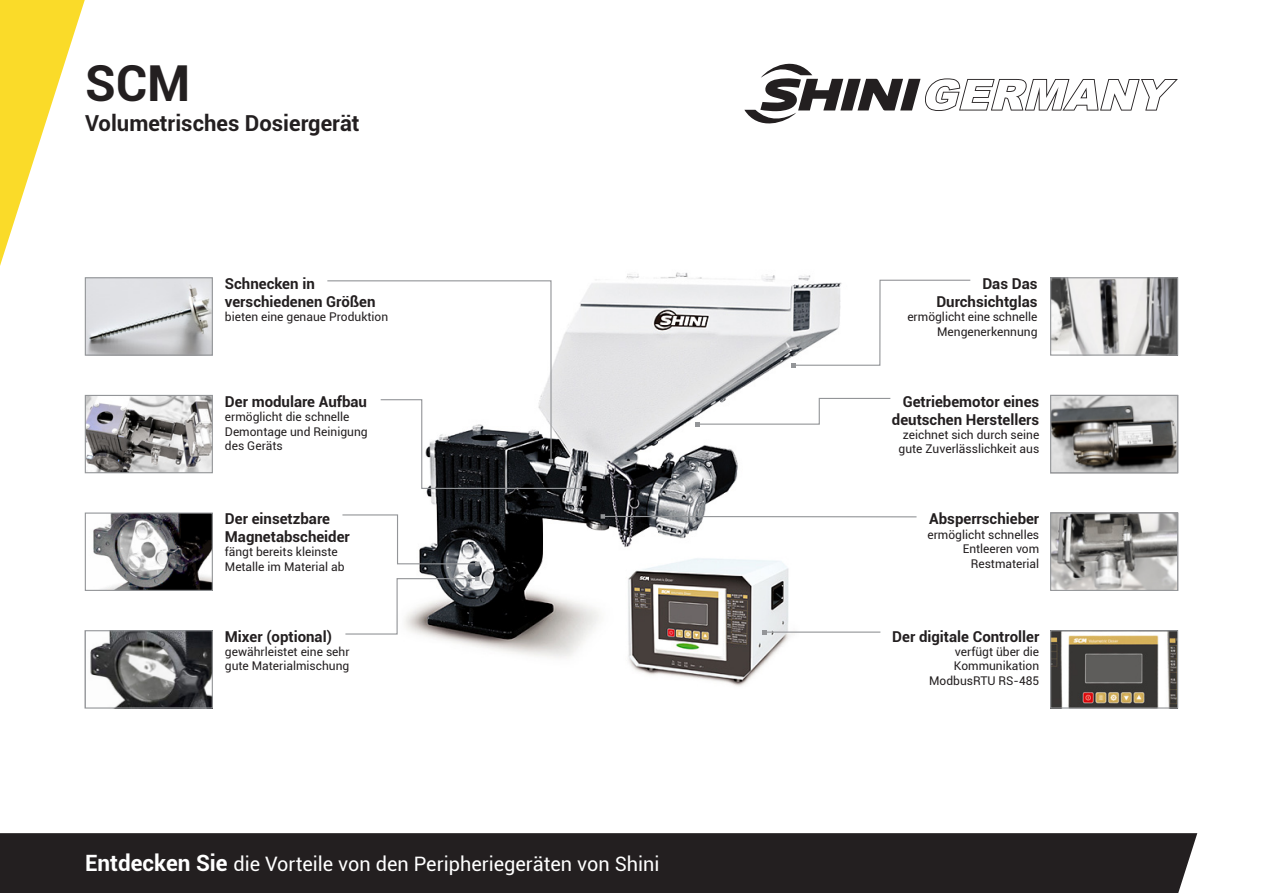
<style>
.page{position:relative;width:1263px;height:893px;background:#fff}
.page>*{position:absolute;margin:0;border:0;box-sizing:border-box;transform-origin:0 0}
.t1{font:700 49.65px "Roboto";color:#231f20}
.t2{font:700 22.05px "Roboto";color:#231f20}
.t3{font:19.95px "Roboto";color:#fff}
.t4{font:700 15px/18px "Roboto";color:#231f20}
.t5{font:12px/14.4px "Roboto";color:#231f20;text-align:right}
.s1{font-weight:700;font-size:22.5px}
</style>
<div class="page">
<div style="left:0;top:833px;width:1197px;height:60px;background:#231f20"></div>
<svg style="left:0;top:0;width:85px;height:266px"></svg>
<svg style="left:744px;top:63px;width:434px;height:61px"></svg>
<img style="left:419px;top:272px;width:450px;height:414px">
<svg style="left:791px;top:279px;width:180px;height:88px"></svg>
<hr style="left:603px;top:516px;width:313px;height:1px;background:#939598">
<svg style="left:601px;top:514px;width:4px;height:5px"></svg>
<hr style="left:764px;top:631px;width:116px;height:2px;background:#939598">
<svg style="left:762px;top:630px;width:4px;height:4px"></svg>
<img style="left:1052px;top:279px;width:124px;height:75px">
<div style="left:1050px;top:277px;width:128px;height:79px;border:1px solid #939598"></div>
<img style="left:1052px;top:514px;width:124px;height:75px">
<div style="left:1050px;top:512px;width:128px;height:79px;border:1px solid #939598"></div>
<img style="left:1052px;top:397px;width:124px;height:74px">
<div style="left:1050px;top:395px;width:128px;height:78px;border:1px solid #939598"></div>
<img style="left:87px;top:279px;width:124px;height:75px">
<div style="left:85px;top:277px;width:128px;height:79px;border:1px solid #939598"></div>
<img style="left:93px;top:514px;width:118px;height:75px">
<div style="left:85px;top:512px;width:128px;height:79px;border:1px solid #939598"></div>
<img style="left:90px;top:632px;width:121px;height:75px">
<div style="left:85px;top:630px;width:128px;height:79px;border:1px solid #939598"></div>
<img style="left:87px;top:397px;width:124px;height:74px">
<div style="left:85px;top:395px;width:128px;height:78px;border:1px solid #939598"></div>
<svg style="left:695px;top:397px;width:196px;height:29px"></svg>
<svg style="left:345px;top:576px;width:135px;height:59px"></svg>
<svg style="left:327px;top:280px;width:259px;height:211px"></svg>
<svg style="left:342px;top:514px;width:138px;height:52px"></svg>
<img style="left:1052px;top:632px;width:124px;height:75px">
<div style="left:1050px;top:630px;width:128px;height:79px;border:1px solid #939598"></div>
<h1 class="t1" style="left:85px;top:48px;width:107px">SCM</h1>
<h2 class="t2" style="left:85px;top:108px;width:276px">Volumetrisches Dosiergerät</h2>
<p class="t4" style="left:225px;top:274px;width:152px">Schnecken in verschiedenen Größen</p>
<p class="t5" style="left:225px;top:309px;width:165px">bieten eine genaue Produktion</p>
<p class="t4" style="left:225px;top:392px;width:144px">Der modulare Aufbau</p>
<p class="t5" style="left:225px;top:409px;width:144px;text-align:left">ermöglicht die schnelle<br>Demontage und Reinigung des Geräts</p>
<p class="t4" style="left:225px;top:509px;width:126px">Der einsetzbare<br>Magnetabscheider</p>
<p class="t5" style="left:225px;top:544px;width:121px;text-align:left">fängt bereits kleinste<br>Metalle im Material ab</p>
<p class="t4" style="left:225px;top:627px;width:108px">Mixer (optional)</p>
<p class="t5" style="left:225px;top:644px;width:126px;text-align:left">gewährleistet eine sehr gute Materialmischung</p>
<h3 class="t3" style="left:85px;top:850px;width:576px"><span class="s1">Entdecken Sie</span> die Vorteile von den Peripheriegeräten von Shini</h3>
<p class="t4" style="left:936px;top:274px;width:103px;text-align:right">Das Das<br>Durchsichtglas</p>
<p class="t5" style="left:907px;top:309px;width:132px">ermöglicht eine schnelle<br>Mengenerkennung</p>
<p class="t4" style="left:892px;top:392px;width:149px;text-align:right">Getriebemotor eines deutschen Herstellers</p>
<p class="t5" style="left:899px;top:427px;width:142px;text-align:center">zeichnet sich durch seine gute Zuverlässlichkeit aus</p>
<p class="t4" style="left:929px;top:509px;width:111px">Absperrschieber</p>
<p class="t5" style="left:927px;top:527px;width:113px">ermöglicht schnelles<br>Entleeren vom<br>Restmaterial</p>
<p class="t4" style="left:892px;top:627px;width:149px">Der digitale Controller</p>
<p class="t5" style="left:929px;top:644px;width:112px">verfügt über die<br>Kommunikation<br>ModbusRTU RS-485</p>
</div>
